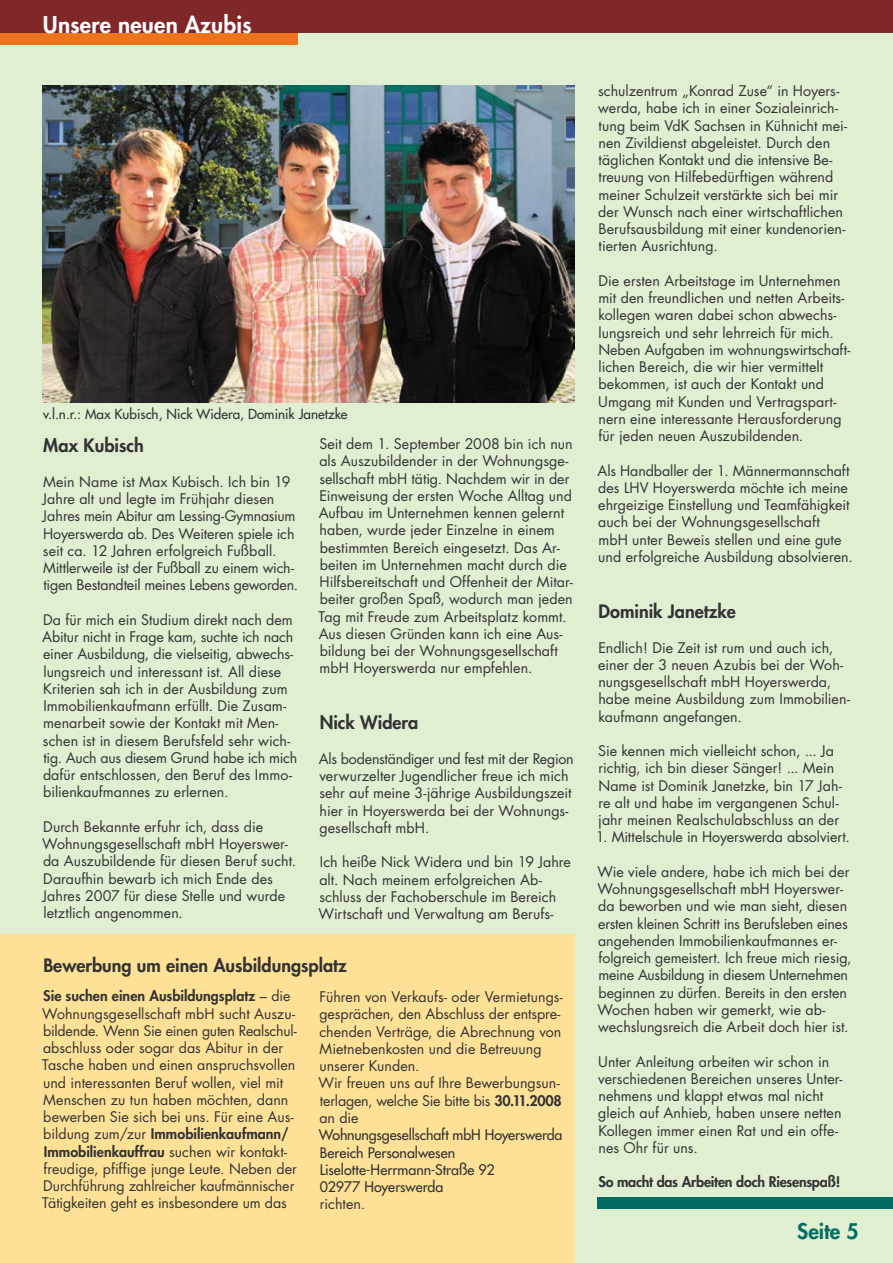
<style>
.page{position:relative;width:893px;height:1263px;background:#e0eed1}
.page>*{position:absolute;margin:0;border:0;box-sizing:border-box;transform-origin:0 0}
.Themen{font:800 22.5px "Futura";letter-spacing:.01em;color:#fff}
.Überschrift_1{font:800 21px "Futura";color:#006c64}
.Unterüberschrift{font:800 18px "Futura";color:#323235}
.Mengentexte{font:14.25px/17.2px "Futura";color:#323235}
.Mengentexte-2{font:14.25px/17.2px "Futura";letter-spacing:-.005em;color:#323235}
.Mengentexte-3{font:800 14.25px "Futura";letter-spacing:-.015em;color:#323235}
.Bildunterschrift{font:13.5px "Futura";color:#323235}
.s1{font-weight:800}
</style>
<div class="page">
<div style="left:0;top:934px;width:574px;height:329px;background:#fee196"></div>
<div style="left:0;top:0;width:893px;height:33px;background:#7f2729"></div>
<div style="left:0;top:33px;width:298px;height:12px;background:#ed731d"></div>
<div style="left:598px;top:1197px;width:295px;height:12px;background:#006c64"></div>
<img style="left:43px;top:85px;width:531px;height:318px">
<p class="Themen" style="left:43px;top:10px;width:210px">Unsere neuen Azubis</p>
<p class="Bildunterschrift" style="left:43px;top:405px;width:306px">v.l.n.r.: Max Kubisch, Nick Widera, Dominik Janetzke</p>
<p class="Unterüberschrift" style="left:43px;top:434px;width:102px">Max Kubisch</p>
<p class="Mengentexte" style="left:43px;top:473px;width:257px">Mein Name ist Max Kubisch. Ich bin 19<br>Jahre alt und legte im Frühjahr diesen Jahres mein Abitur am Lessing-Gymnasium Hoyerswerda ab. Des Weiteren spiele ich seit ca. 12 Jahren erfolgreich Fußball.<br>Mittlerweile ist der Fußball zu einem wich&shy;tigen Bestandteil meines Lebens geworden.</p>
<p class="Mengentexte" style="left:42px;top:611px;width:256px">Da für mich ein Studium direkt nach dem Abitur nicht in Frage kam, suchte ich nach einer Ausbildung, die vielseitig, abwechs&shy;lungsreich und interessant ist. All diese Kriterien sah ich in der Ausbildung zum Immobilienkaufmann erfüllt. Die Zusam&shy;menarbeit sowie der Kontakt mit Men&shy;schen ist in diesem Berufsfeld sehr wich&shy;tig. Auch aus diesem Grund habe ich mich dafür entschlossen, den Beruf des Immo&shy;bilienkaufmannes zu erlernen.</p>
<p class="Mengentexte" style="left:42px;top:818px;width:256px">Durch Bekannte erfuhr ich, dass die Wohnungsgesellschaft mbH Hoyerswer&shy;da Auszubildende für diesen Beruf sucht.<br>Daraufhin bewarb ich mich Ende des Jahres 2007 für diese Stelle und wurde letztlich angenommen.</p>
<p class="Mengentexte" style="left:318px;top:435px;width:256px">Seit dem 1. September 2008 bin ich nun als Auszubildender in der Wohnungsge&shy;sellschaft mbH tätig. Nachdem wir in der Einweisung der ersten Woche Alltag und Aufbau im Unternehmen kennen gelernt haben, wurde jeder Einzelne in einem bestimmten Bereich eingesetzt. Das Ar&shy;beiten im Unternehmen macht durch die Hilfsbereitschaft und Offenheit der Mitar&shy;beiter großen Spaß, wodurch man jeden Tag mit Freude zum Arbeitsplatz kommt.<br>Aus diesen Gründen kann ich eine Aus&shy;bildung bei der Wohnungsgesellschaft mbH Hoyerswerda nur empfehlen.</p>
<p class="Unterüberschrift" style="left:320px;top:711px;width:100px">Nick Widera</p>
<p class="Mengentexte" style="left:319px;top:750px;width:257px">Als bodenständiger und fest mit der Region verwurzelter Jugendlicher freue ich mich sehr auf meine 3-jährige Ausbildungszeit hier in Hoyerswerda bei der Wohnungs&shy;gesellschaft mbH.</p>
<p class="Mengentexte" style="left:319px;top:854px;width:254px">Ich heiße Nick Widera und bin 19 Jahre alt. Nach meinem erfolgreichen Ab&shy;schluss der Fachoberschule im Bereich Wirtschaft und Verwaltung am Berufs-</p>
<p class="Unterüberschrift" style="left:43px;top:954px;width:305px">Bewerbung um einen Ausbildungsplatz</p>
<p class="Mengentexte" style="left:42px;top:988px;width:256px"><span class="s1">Sie suchen einen Ausbildungsplatz</span> – die Wohnungsgesellschaft mbH sucht Auszu&shy;bildende. Wenn Sie einen guten Realschul&shy;abschluss oder sogar das Abitur in der Tasche haben und einen anspruchsvollen und interessanten Beruf wollen, viel mit Menschen zu tun haben möchten, dann bewerben Sie sich bei uns. Für eine Aus&shy;bildung zum/zur <span class="s1">Immobilienkaufmann/ Immobilienkauffrau</span> suchen wir kontakt&shy;freudige, pfiffige junge Leute. Neben der Durchführung zahlreicher kaufmännischer Tätigkeiten geht es insbesondere um das</p>
<p class="Mengentexte" style="left:319px;top:988px;width:245px">Führen von Verkaufs- oder Vermietungs&shy;gesprächen, den Abschluss der entspre&shy;chenden Verträge, die Abrechnung von Mietnebenkosten und die Betreuung unserer Kunden.</p>
<p class="Mengentexte" style="left:319px;top:1075px;width:245px">Wir freuen uns auf Ihre Bewerbungsun&shy;terlagen, welche Sie bitte bis <span class="s1">30.11.2008 </span>an die</p>
<p class="Mengentexte-2" style="left:319px;top:1126px;width:245px">Wohnungsgesellschaft mbH Hoyerswerda<br>Bereich Personalwesen</p>
<p class="Mengentexte-2" style="left:320px;top:1161px;width:177px">Liselotte-Herrmann-Straße 92</p>
<p class="Mengentexte-2" style="left:320px;top:1178px;width:125px">02977 Hoyerswerda</p>
<p class="Mengentexte" style="left:320px;top:1195px;width:47px">richten.</p>
<p class="Mengentexte" style="left:598px;top:82px;width:251px">schulzentrum „Konrad Zuse“ in Hoyers&shy;werda, habe ich in einer Sozialeinrich&shy;tung beim VdK Sachsen in Kühnicht mei&shy;nen Zivildienst abgeleistet. Durch den täglichen Kontakt und die intensive Be&shy;treuung von Hilfebedürftigen während meiner Schulzeit verstärkte sich bei mir der Wunsch nach einer wirtschaftlichen Berufsausbildung mit einer kundenorien&shy;tierten Ausrichtung.</p>
<p class="Mengentexte" style="left:598px;top:272px;width:254px">Die ersten Arbeitstage im Unternehmen mit den freundlichen und netten Arbeits&shy;kollegen waren dabei schon abwechs&shy;lungsreich und sehr lehrreich für mich.<br>Neben Aufgaben im wohnungswirtschaft&shy;lichen Bereich, die wir hier vermittelt bekommen, ist auch der Kontakt und Umgang mit Kunden und Vertragspart&shy;nern eine interessante Herausforderung für jeden neuen Auszubildenden.</p>
<p class="Mengentexte" style="left:597px;top:462px;width:257px">Als Handballer der 1. Männermannschaft des LHV Hoyerswerda möchte ich meine ehrgeizige Einstellung und Teamfähigkeit auch bei der Wohnungsgesellschaft<br>mbH unter Beweis stellen und eine gute und erfolgreiche Ausbildung absolvieren.</p>
<p class="Unterüberschrift" style="left:598px;top:600px;width:139px">Dominik Janetzke</p>
<p class="Mengentexte" style="left:598px;top:639px;width:253px">Endlich! Die Zeit ist rum und auch ich, einer der 3 neuen Azubis bei der Woh&shy;nungsgesellschaft mbH Hoyerswerda, habe meine Ausbildung zum Immobilien&shy;kaufmann angefangen.</p>
<p class="Mengentexte" style="left:598px;top:742px;width:245px">Sie kennen mich vielleicht schon, ... Ja richtig, ich bin dieser Sänger! ... Mein Name ist Dominik Janetzke, bin 17 Jah&shy;re alt und habe im vergangenen Schul&shy;jahr meinen Realschulabschluss an der</p>
<p class="Mengentexte" style="left:596px;top:828px;width:256px">1. Mittelschule in Hoyerswerda absolviert.</p>
<p class="Mengentexte" style="left:597px;top:863px;width:256px">Wie viele andere, habe ich mich bei der Wohnungsgesellschaft mbH Hoyerswer&shy;da beworben und wie man sieht, diesen ersten kleinen Schritt ins Berufsleben eines angehenden Immobilienkaufmannes er&shy;folgreich gemeistert. Ich freue mich riesig, meine Ausbildung in diesem Unternehmen beginnen zu dürfen. Bereits in den ersten Wochen haben wir gemerkt, wie ab&shy;wechslungsreich die Arbeit doch hier ist.</p>
<p class="Mengentexte" style="left:598px;top:1053px;width:246px">Unter Anleitung arbeiten wir schon in verschiedenen Bereichen unseres Unter&shy;nehmens und klappt etwas mal nicht gleich auf Anhieb, haben unsere netten Kollegen immer einen Rat und ein offe&shy;nes Ohr für uns.</p>
<p class="Mengentexte-3" style="left:598px;top:1173px;width:244px">So macht das Arbeiten doch Riesenspaß!</p>
<p class="Überschrift_1" style="left:797px;top:1218px;width:63px">Seite 5</p>
</div>
